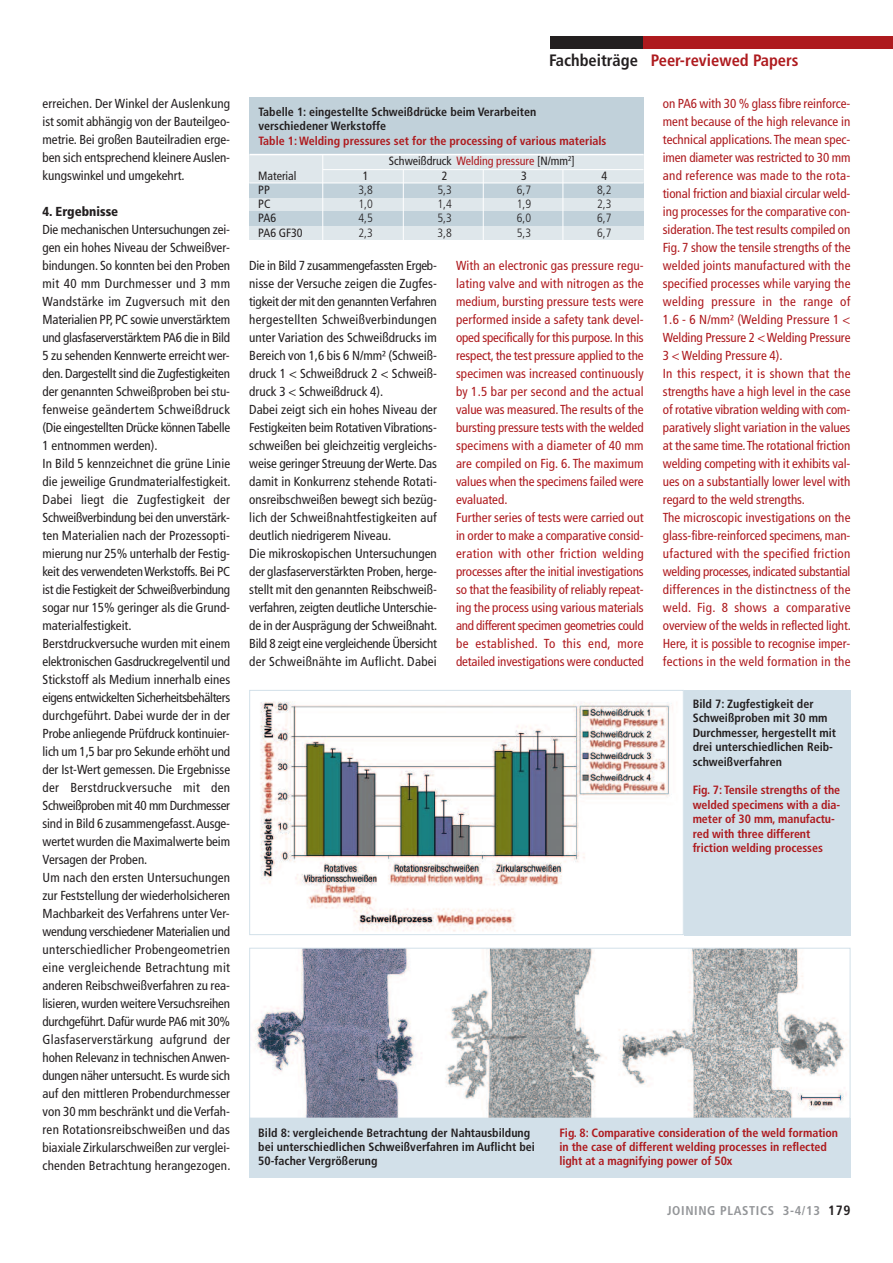
<style>
.page{position:relative;width:893px;height:1263px;background:#fff}
.page>*{position:absolute;margin:0;border:0;box-sizing:border-box;transform-origin:0 0}
.t1{font:700 condensed 16.5px "Frutiger LT Std";color:#ae1a1e}
.t2{font:condensed 13.05px/18px "Frutiger LT Std";color:#231f20}
.t3{font:condensed 13.05px/18px "Frutiger LT Std";color:#ae1a1e}
.t4{font:900 condensed 13.05px "Frutiger LT Std";color:#231f20}
.t5{font:700 condensed 12.75px "Frutiger LT Std";letter-spacing:.05em;color:#939598}
.t6{font:700 condensed 12px/14.4px "Frutiger LT Std";letter-spacing:-.005em;color:#ae1a1e}
.t7{font:700 condensed 12px/14.4px "Frutiger LT Std";color:#231f20}
.t8{font:300 condensed 12px "Frutiger LT Std";color:#231f20}
.t9{font:condensed 12px "Frutiger LT Std";color:#231f20}
.s1{color:#231f20}
.s2{font-weight:400;color:#231f20}
.s3{font-weight:400}
.s4{font-size:13.5px;color:#231f20}
</style>
<div class="page">
<div style="left:550px;top:37px;width:93px;height:12px;background:#231f20"></div>
<div style="left:643px;top:37px;width:250px;height:12px;background:#ae1a1e"></div>
<div style="left:684px;top:690px;width:166px;height:245px;background:#d2e0e9"></div>
<div style="left:249px;top:1118px;width:601px;height:60px;background:#d2e0e9"></div>
<img style="left:260px;top:701px;width:413px;height:231px">
<div style="left:249px;top:690px;width:435px;height:245px;border:1px solid #d2e0e9"></div>
<img style="left:255px;top:950px;width:592px;height:166px">
<div style="left:249px;top:948px;width:601px;height:170px;border:1px solid #d2e0e9"></div>
<div style="left:249px;top:145px;width:395px;height:95px;background:#dfe7eb"></div>
<div style="left:249px;top:183px;width:395px;height:14px;background:#c1d1da"></div>
<div style="left:249px;top:212px;width:395px;height:14px;background:#c1d1da"></div>
<div style="left:249px;top:98px;width:395px;height:57px;background:#c1d1da"></div>
<hr style="left:249px;top:154px;width:395px;height:1px;background:#fff">
<hr style="left:322px;top:154px;width:1px;height:87px;background:#fff">
<hr style="left:249px;top:183px;width:394px;height:1px;background:#fff">
<hr style="left:323px;top:169px;width:320px;height:1px;background:#fff">
<hr style="left:403px;top:170px;width:1px;height:71px;background:#fff">
<hr style="left:483px;top:170px;width:1px;height:71px;background:#fff">
<hr style="left:563px;top:170px;width:1px;height:71px;background:#fff">
<p class="t2" style="left:43px;top:96px;width:189px;text-align:justify">erreichen. Der Winkel der Auslenkung ist somit abhängig von der Bauteilgeo&shy;metrie. Bei großen Bauteilradien erge&shy;ben sich entsprechend kleinereAuslen&shy;kungswinkel und umgekehrt.</p>
<p class="t4" style="left:43px;top:206px;width:77px">4. Ergebnisse</p>
<p class="t2" style="left:42px;top:222px;width:190px">Die mechanischen Untersuchungen zei&shy;gen ein hohes Niveau der Schweißver&shy;bindungen. So konnten bei den Proben mit 40 mm Durchmesser und 3 mm Wandstärke im Zugversuch mit den Materialien PP, PC sowie unverstärktem und glasfaserverstärktem PA6 die in Bild 5 zu sehenden Kennwerte erreicht wer&shy;den.Dargestellt sind die Zugfestigkeiten der genannten Schweißproben bei stu&shy;fenweise geändertem Schweißdruck (Die eingestellten Drücke könnenTabelle 1 entnommen werden).<br>In Bild 5 kennzeichnet die grüne Linie die jeweilige Grundmaterialfestigkeit.<br>Dabei liegt die Zugfestigkeit der Schweißverbindung bei den unverstärk&shy;ten Materialien nach der Prozessopti&shy;mierung nur 25% unterhalb der Festig&shy;keit des verwendetenWerkstoffs. Bei PC ist die Festigkeit der Schweißverbindung sogar nur 15% geringer als die Grund&shy;materialfestigkeit.<br>Berstdruckversuche wurden mit einem elektronischen Gasdruckregelventil und Stickstoff als Medium innerhalb eines eigens entwickelten Sicherheitsbehälters durchgeführt. Dabei wurde der in der Probe anliegende Prüfdruck kontinuier&shy;lich um 1,5 bar pro Sekunde erhöht und der Ist-Wert gemessen. Die Ergebnisse der Berstdruckversuche mit den Schweißproben mit 40 mm Durchmesser sind in Bild 6 zusammengefasst.Ausge&shy;wertet wurden die Maximalwerte beim Versagen der Proben.<br>Um nach den ersten Untersuchungen zur Feststellung der wiederholsicheren Machbarkeit des Verfahrens unter Ver&shy;wendung verschiedener Materialien und unterschiedlicher Probengeometrien eine vergleichende Betrachtung mit anderen Reibschweißverfahren zu rea&shy;lisieren,wurden weitereVersuchsreihen durchgeführt. Dafür wurde PA6 mit 30% Glasfaserverstärkung aufgrund der hohen Relevanz in technischenAnwen&shy;dungen näher untersucht. Es wurde sich auf den mittleren Probendurchmesser von 30 mm beschränkt und die Verfah&shy;ren Rotationsreibschweißen und das biaxiale Zirkularschweißen zur verglei&shy;chenden Betrachtung herangezogen.</p>
<p class="t1" style="left:549px;top:53px;width:251px"><span class="s1">Fachbeiträge</span> Peer-reviewed Papers</p>
<p class="t7" style="left:258px;top:106px;width:279px">tabelle 1: eingestellte schweißdrücke beim Verarbeiten verschiedener Werkstoffe</p>
<p class="t6" style="left:389px;top:131px;width:219px;line-height:20.4px;text-indent:-131px">table 1: Welding pressures set for the processing of various materials<br><span class="s2">Schweißdruck</span> <span class="s3">Welding pressure</span> <span class="s2">[N/mm</span><sup>2</sup><span class="s2">]</span></p>
<p class="t9" style="left:258px;top:171px;width:40px">Material</p>
<p class="t9" style="left:363px;top:171px;width:7px">1</p>
<p class="t9" style="left:442px;top:171px;width:7px">2</p>
<p class="t9" style="left:521px;top:171px;width:7px">3</p>
<p class="t9" style="left:601px;top:171px;width:7px">4</p>
<p class="t9" style="left:258px;top:185px;width:13px">PP</p>
<p class="t8" style="left:358px;top:185px;width:16px">3,8</p>
<p class="t8" style="left:437px;top:185px;width:16px">5,3</p>
<p class="t8" style="left:517px;top:185px;width:16px">6,7</p>
<p class="t8" style="left:597px;top:185px;width:16px">8,2</p>
<p class="t9" style="left:258px;top:199px;width:14px">PC</p>
<p class="t8" style="left:358px;top:199px;width:16px">1,0</p>
<p class="t8" style="left:437px;top:199px;width:16px">1,4</p>
<p class="t8" style="left:517px;top:199px;width:16px">1,9</p>
<p class="t8" style="left:597px;top:199px;width:16px">2,3</p>
<p class="t9" style="left:258px;top:213px;width:19px">PA6</p>
<p class="t8" style="left:358px;top:213px;width:16px">4,5</p>
<p class="t8" style="left:437px;top:213px;width:16px">5,3</p>
<p class="t8" style="left:517px;top:213px;width:16px">6,0</p>
<p class="t8" style="left:597px;top:213px;width:16px">6,7</p>
<p class="t9" style="left:258px;top:228px;width:46px">PA6 GF30</p>
<p class="t8" style="left:358px;top:228px;width:16px">2,3</p>
<p class="t8" style="left:437px;top:228px;width:16px">3,8</p>
<p class="t8" style="left:517px;top:228px;width:16px">5,3</p>
<p class="t8" style="left:597px;top:228px;width:16px">6,7</p>
<p class="t2" style="left:249px;top:258px;width:190px">Die in Bild 7 zusammengefassten Ergeb&shy;nisse der Versuche zeigen die Zugfes&shy;tigkeit der mit den genanntenVerfahren hergestellten Schweißverbindungen unter Variation des Schweißdrucks im Bereich von 1,6 bis 6 N/mm² (Schweiß&shy;druck 1 &lt; Schweißdruck 2 &lt; Schweiß&shy;druck 3 &lt; Schweißdruck 4).<br>Dabei zeigt sich ein hohes Niveau der Festigkeiten beim RotativenVibrations&shy;schweißen bei gleichzeitig vergleichs&shy;weise geringer Streuung derWerte. Das damit in Konkurrenz stehende Rotati&shy;onsreibschweißen bewegt sich bezüg&shy;lich der Schweißnahtfestigkeiten auf deutlich niedrigerem Niveau.<br>Die mikroskopischen Untersuchungen der glasfaserverstärkten Proben, herge&shy;stellt mit den genannten Reibschweiß&shy;verfahren, zeigten deutliche Unterschie&shy;de in derAusprägung der Schweißnaht.<br>Bild 8 zeigt eine vergleichende Übersicht der Schweißnähte im Auflicht. Dabei</p>
<p class="t3" style="left:456px;top:258px;width:189px">With an electronic gas pressure regu&shy;lating valve and with nitrogen as the medium, bursting pressure tests were performed inside a safety tank devel&shy;oped specifically for this purpose. In this respect,the test pressure applied to the specimen was increased continuously by 1.5 bar per second and the actual value was measured.The results of the bursting pressure tests with the welded specimens with a diameter of 40 mm are compiled on Fig. 6. The maximum values when the specimens failed were evaluated.<br>Further series of tests were carried out in order to make a comparative consid&shy;eration with other friction welding processes after the initial investigations so that the feasibility of reliably repeat&shy;ing the process using various materials and different specimen geometries could be established. To this end, more detailed investigations were conducted</p>
<p class="t3" style="left:663px;top:96px;width:190px">on PA6 with 30 % glass fibre reinforce&shy;ment because of the high relevance in technical applications. The mean spec&shy;imen diameter was restricted to 30 mm and reference was made to the rota&shy;tional friction and biaxial circular weld&shy;ing processes for the comparative con&shy;sideration.The test results compiled on Fig. 7 show the tensile strengths of the welded joints manufactured with the specified processes while varying the welding pressure in the range of 1.6 - 6 N/mm² (Welding Pressure 1 &lt; Welding Pressure 2 &lt;Welding Pressure 3 &lt; Welding Pressure 4).<br>In this respect, it is shown that the strengths have a high level in the case of rotative vibration welding with com&shy;paratively slight variation in the values at the same time.The rotational friction welding competing with it exhibits val&shy;ues on a substantially lower level with regard to the weld strengths.<br>The microscopic investigations on the glass-fibre-reinforced specimens, man&shy;ufactured with the specified friction welding processes, indicated substantial differences in the distinctness of the weld. Fig. 8 shows a comparative overview of the welds in reflected light.<br>Here, it is possible to recognise imper&shy;fections in the weld formation in the</p>
<p class="t7" style="left:693px;top:698px;width:145px">Bild 7: Zugfestigkeit der schweißproben mit 30 mm<br>Durchmesser, hergestellt mit drei unterschiedlichen Reib&shy;schweißverfahren</p>
<p class="t6" style="left:693px;top:784px;width:149px">Fig. 7: tensile strengths of the welded specimens with a dia&shy;meter of 30 mm, manufactu&shy;red with three different friction welding processes</p>
<p class="t7" style="left:258px;top:1126px;width:278px">Bild 8: vergleichende Betrachtung der nahtausbildung bei unterschiedlichen schweißverfahren im auflicht bei<br>50-facher Vergrößerung</p>
<p class="t6" style="left:559px;top:1126px;width:280px">Fig. 8: comparative consideration of the weld formation in the case of different welding processes in reflected light at a magnifying power of 50x</p>
<p class="t5" style="left:667px;top:1205px;width:185px">JOINING PLASTICS 3-4/13 <span class="s4">179</span></p>
</div>
